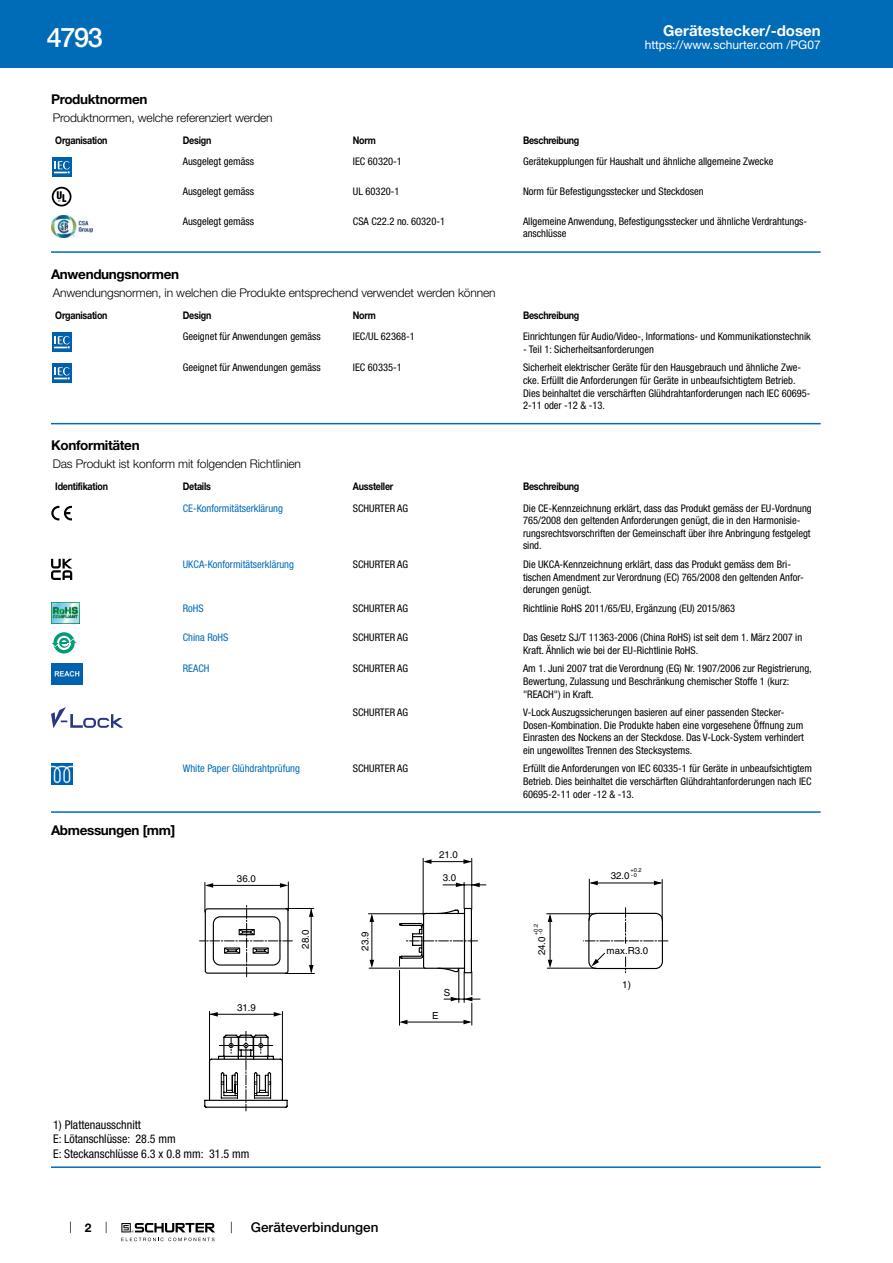
<style>
.page{position:relative;width:893px;height:1263px;background:#fff}
.page>*{position:absolute;margin:0;border:0;box-sizing:border-box;transform-origin:0 0}
.t1{font:500 27px "Helvetica Neue LT";color:#fff}
.t2{font:700 15px "Helvetica Neue LT";color:#fff}
.t3{font:700 13.5px "Helvetica Neue LT";letter-spacing:-.025em;color:#000}
.t4{font:500 13.5px "Helvetica Neue LT";color:#000}
.t5{font:300 12px "Helvetica Neue LT";letter-spacing:-.01em;color:#000}
.t6{font:condensed 12px/14.4px "Helvetica Neue LT";color:#000}
.t7{font:12px "Helvetica Neue LT";color:#fff}
.t8{font:700 12px "Helvetica Neue LT";color:#000}
.t9{font:condensed 10.5px/12.6px "Helvetica Neue LT";color:#000}
.t10{font:700 10.5px "Helvetica Neue LT";letter-spacing:-.025em;color:#000;scale:.85 1}
.t11{font:condensed 10.5px "Helvetica Neue LT";color:#006bb6}
.t12{font:9.75px "Helvetica LT Pro";color:#000}
.t13{font:5.7px/4.7px "Helvetica LT Pro";color:#000}
</style>
<div class="page">
<svg style="left:70px;top:1221px;width:1px;height:12px"></svg>
<svg style="left:121px;top:1223px;width:94px;height:18px"></svg>
<div style="left:0;top:0;width:893px;height:68px;background:#006bb6"></div>
<svg style="left:52px;top:157px;width:20px;height:20px"></svg>
<div style="left:52px;top:157px;width:19px;height:19px;background:#0060a9"></div>
<svg style="left:54px;top:161px;width:16px;height:13px"></svg>
<svg style="left:51px;top:186px;width:21px;height:21px"></svg>
<svg style="left:52px;top:187px;width:19px;height:19px"></svg>
<img style="left:51px;top:216px;width:42px;height:21px">
<hr style="left:51px;top:251px;width:770px;height:2px;background:#006bb6">
<svg style="left:52px;top:332px;width:20px;height:20px"></svg>
<div style="left:52px;top:332px;width:19px;height:19px;background:#0060a9"></div>
<svg style="left:54px;top:336px;width:16px;height:13px"></svg>
<svg style="left:52px;top:363px;width:20px;height:20px"></svg>
<div style="left:52px;top:363px;width:19px;height:19px;background:#0060a9"></div>
<svg style="left:54px;top:367px;width:16px;height:13px"></svg>
<hr style="left:51px;top:423px;width:770px;height:1px;background:#006bb6">
<svg style="left:51px;top:506px;width:21px;height:14px"></svg>
<svg style="left:51px;top:559px;width:21px;height:21px"></svg>
<img style="left:51px;top:602px;width:29px;height:22px">
<svg style="left:53px;top:632px;width:22px;height:21px"></svg>
<svg style="left:57px;top:636px;width:14px;height:14px"></svg>
<svg style="left:52px;top:638px;width:25px;height:9px"></svg>
<img style="left:51px;top:663px;width:32px;height:22px">
<svg style="left:51px;top:707px;width:72px;height:21px"></svg>
<img style="left:51px;top:763px;width:21px;height:21px">
<hr style="left:51px;top:811px;width:770px;height:2px;background:#006bb6">
<svg style="left:662px;top:908px;width:6px;height:34px"></svg>
<svg style="left:205px;top:858px;width:457px;height:173px"></svg>
<svg style="left:280px;top:883px;width:8px;height:5px"></svg>
<svg style="left:205px;top:883px;width:8px;height:5px"></svg>
<svg style="left:456px;top:882px;width:8px;height:5px"></svg>
<svg style="left:471px;top:883px;width:9px;height:4px"></svg>
<svg style="left:451px;top:997px;width:21px;height:4px"></svg>
<svg style="left:463px;top:1020px;width:9px;height:4px"></svg>
<svg style="left:399px;top:1020px;width:8px;height:4px"></svg>
<svg style="left:654px;top:881px;width:8px;height:4px"></svg>
<svg style="left:589px;top:881px;width:9px;height:4px"></svg>
<hr style="left:209px;top:1014px;width:68px;height:1px;background:#000">
<svg style="left:274px;top:1012px;width:8px;height:4px"></svg>
<svg style="left:209px;top:1012px;width:9px;height:4px"></svg>
<svg style="left:591px;top:959px;width:8px;height:7px"></svg>
<svg style="left:548px;top:914px;width:4px;height:8px"></svg>
<svg style="left:548px;top:960px;width:4px;height:8px"></svg>
<svg style="left:200px;top:905px;width:278px;height:72px"></svg>
<svg style="left:463px;top:859px;width:9px;height:5px"></svg>
<svg style="left:423px;top:859px;width:8px;height:5px"></svg>
<svg style="left:204px;top:1031px;width:84px;height:80px"></svg>
<hr style="left:51px;top:1166px;width:770px;height:2px;background:#006bb6">
<h1 class="t1" style="left:47px;top:21px;width:57px">4793</h1>
<h2 class="t2" style="left:663px;top:21px;width:159px">Gerätestecker/-dosen</h2>
<p class="t7" style="left:645px;top:38px;width:178px">https://www.schurter.com /PG07</p>
<p class="t3" style="left:51px;top:91px;width:98px">Produktnormen</p>
<p class="t5" style="left:53px;top:110px;width:221px">Produktnormen, welche referenziert werden</p>
<p class="t10" style="left:55px;top:134px;width:63px">Organisation</p>
<p class="t10" style="left:183px;top:134px;width:35px">Design</p>
<p class="t10" style="left:353px;top:134px;width:29px">Norm</p>
<p class="t10" style="left:523px;top:134px;width:68px">Beschreibung</p>
<p class="t9" style="left:183px;top:155px;width:73px">Ausgelegt gemäss</p>
<p class="t9" style="left:353px;top:155px;width:50px">IEC 60320-1</p>
<p class="t9" style="left:523px;top:155px;width:252px">Gerätekupplungen für Haushalt und ähnliche allgemeine Zwecke</p>
<p class="t9" style="left:183px;top:185px;width:73px">Ausgelegt gemäss</p>
<p class="t9" style="left:353px;top:185px;width:48px">UL 60320-1</p>
<p class="t9" style="left:523px;top:185px;width:182px">Norm für Befestigungsstecker und Steckdosen</p>
<p class="t9" style="left:183px;top:215px;width:73px">Ausgelegt gemäss</p>
<p class="t9" style="left:353px;top:215px;width:94px">CSA C22.2 no. 60320-1</p>
<p class="t9" style="left:523px;top:215px;width:286px">Allgemeine Anwendung, Befestigungsstecker und ähnliche Verdrahtungs&shy;anschlüsse</p>
<p class="t3" style="left:51px;top:266px;width:130px">Anwendungsnormen</p>
<p class="t5" style="left:53px;top:285px;width:444px">Anwendungsnormen, in welchen die Produkte entsprechend verwendet werden können</p>
<p class="t10" style="left:55px;top:309px;width:63px">Organisation</p>
<p class="t10" style="left:183px;top:309px;width:35px">Design</p>
<p class="t10" style="left:353px;top:309px;width:29px">Norm</p>
<p class="t10" style="left:523px;top:309px;width:68px">Beschreibung</p>
<p class="t9" style="left:183px;top:330px;width:139px">Geeignet für Anwendungen gemäss</p>
<p class="t9" style="left:353px;top:330px;width:63px">IEC/UL 62368-1</p>
<p class="t9" style="left:523px;top:330px;width:289px">Einrichtungen für Audio/Video-, Informations- und Kommunikationstechnik</p>
<p class="t9" style="left:523px;top:343px;width:132px">- Teil 1: Sicherheitsanforderungen</p>
<p class="t9" style="left:183px;top:361px;width:139px">Geeignet für Anwendungen gemäss</p>
<p class="t9" style="left:353px;top:361px;width:50px">IEC 60335-1</p>
<p class="t9" style="left:523px;top:361px;width:289px">Sicherheit elektrischer Geräte für den Hausgebrauch und ähnliche Zwe&shy;cke. Erfüllt die Anforderungen für Geräte in unbeaufsichtigtem Betrieb.<br>Dies beinhaltet die verschärften Glühdrahtanforderungen nach IEC 60695- 2-11 oder -12 &amp; -13.</p>
<p class="t3" style="left:51px;top:437px;width:90px">Konformitäten</p>
<p class="t5" style="left:53px;top:457px;width:250px">Das Produkt ist konform mit folgenden Richtlinien</p>
<p class="t10" style="left:55px;top:480px;width:64px">Identifikation</p>
<p class="t10" style="left:183px;top:480px;width:35px">Details</p>
<p class="t10" style="left:353px;top:480px;width:49px">Aussteller</p>
<p class="t10" style="left:523px;top:480px;width:68px">Beschreibung</p>
<p class="t11" style="left:183px;top:502px;width:102px">CE-Konformitätserklärung</p>
<p class="t9" style="left:353px;top:501px;width:57px">SCHURTER AG</p>
<p class="t9" style="left:523px;top:501px;width:290px">Die CE-Kennzeichnung erklärt, dass das Produkt gemäss der EU-Vordnung 765/2008 den geltenden Anforderungen genügt, die in den Harmonisie&shy;rungsrechtsvorschriften der Gemeinschaft über ihre Anbringung festgelegt sind.</p>
<p class="t11" style="left:183px;top:558px;width:113px">UKCA-Konformitätserklärung</p>
<p class="t9" style="left:353px;top:558px;width:57px">SCHURTER AG</p>
<p class="t9" style="left:523px;top:558px;width:282px">Die UKCA-Kennzeichnung erklärt, dass das Produkt gemäss dem Bri&shy;tischen Amendment zur Verordnung (EC) 765/2008 den geltenden Anfor&shy;derungen genügt.</p>
<p class="t11" style="left:183px;top:602px;width:22px">RoHS</p>
<p class="t9" style="left:353px;top:601px;width:57px">SCHURTER AG</p>
<p class="t9" style="left:523px;top:601px;width:214px">Richtlinie RoHS 2011/65/EU, Ergänzung (EU) 2015/863</p>
<p class="t11" style="left:183px;top:632px;width:47px">China RoHS</p>
<p class="t9" style="left:353px;top:631px;width:57px">SCHURTER AG</p>
<p class="t9" style="left:523px;top:631px;width:281px">Das Gesetz SJ/T 11363-2006 (China RoHS) ist seit dem 1. März 2007 in<br>Kraft. Ähnlich wie bei der EU-Richtlinie RoHS.</p>
<p class="t11" style="left:183px;top:663px;width:28px">REACH</p>
<p class="t9" style="left:353px;top:662px;width:57px">SCHURTER AG</p>
<p class="t9" style="left:523px;top:662px;width:290px">Am 1. Juni 2007 trat die Verordnung (EG) Nr. 1907/2006 zur Registrierung,<br>Bewertung, Zulassung und Beschränkung chemischer Stoffe 1 (kurz: "REACH") in Kraft.</p>
<p class="t9" style="left:353px;top:706px;width:57px">SCHURTER AG</p>
<p class="t9" style="left:523px;top:706px;width:282px">V-Lock Auszugssicherungen basieren auf einer passenden Stecker-Dosen-Kombination. Die Produkte haben eine vorgesehene Öffnung zum Einrasten des Nockens an der Steckdose. Das V-Lock-System verhindert ein ungewolltes Trennen des Stecksystems.</p>
<p class="t11" style="left:183px;top:763px;width:119px">White Paper Glühdrahtprüfung</p>
<p class="t9" style="left:353px;top:762px;width:57px">SCHURTER AG</p>
<p class="t9" style="left:523px;top:762px;width:291px;text-align:justify">Erfüllt die Anforderungen von IEC 60335-1 für Geräte in unbeaufsichtigtem Betrieb. Dies beinhaltet die verschärften Glühdrahtanforderungen nach IEC 60695-2-11 oder -12 &amp; -13.</p>
<p class="t3" style="left:51px;top:821px;width:126px">Abmessungen [mm]</p>
<p class="t12" style="left:237px;top:873px;width:20px">36.0</p>
<p class="t12" style="left:443px;top:871px;width:15px">3.0</p>
<p class="t12" style="left:439px;top:849px;width:20px">21.0</p>
<p class="t13" style="left:630px;top:867px;width:13px">+0.2</p>
<p class="t12" style="left:611px;top:870px;width:20px">32.0</p>
<p class="t13" style="left:631px;top:872px;width:7px">-0</p>
<p class="t13" style="left:533px;top:935px;width:13px;rotate:-90deg">+0.2 -0</p>
<p class="t12" style="left:300px;top:948px;width:20px;rotate:-90deg">28.0</p>
<p class="t12" style="left:536px;top:955px;width:20px;rotate:-90deg">24.0</p>
<p class="t12" style="left:607px;top:945px;width:43px">max.R3.0</p>
<p class="t12" style="left:359px;top:950px;width:20px;rotate:-90deg">23.9</p>
<p class="t12" style="left:237px;top:1002px;width:20px">31.9</p>
<p class="t6" style="left:53px;top:1117px;width:198px">1) Plattenausschnitt<br>E: Lötanschlüsse: 28.5 mm<br>E: Steckanschlüsse 6.3 x 0.8 mm: 31.5 mm</p>
<p class="t8" style="left:85px;top:1220px;width:8px">2</p>
<p class="t4" style="left:251px;top:1219px;width:129px">Geräteverbindungen</p>
<p class="t12" style="left:444px;top:987px;width:8px">S</p>
<p class="t12" style="left:432px;top:1010px;width:8px">E</p>
<p class="t12" style="left:622px;top:979px;width:10px">1)</p>
</div>
